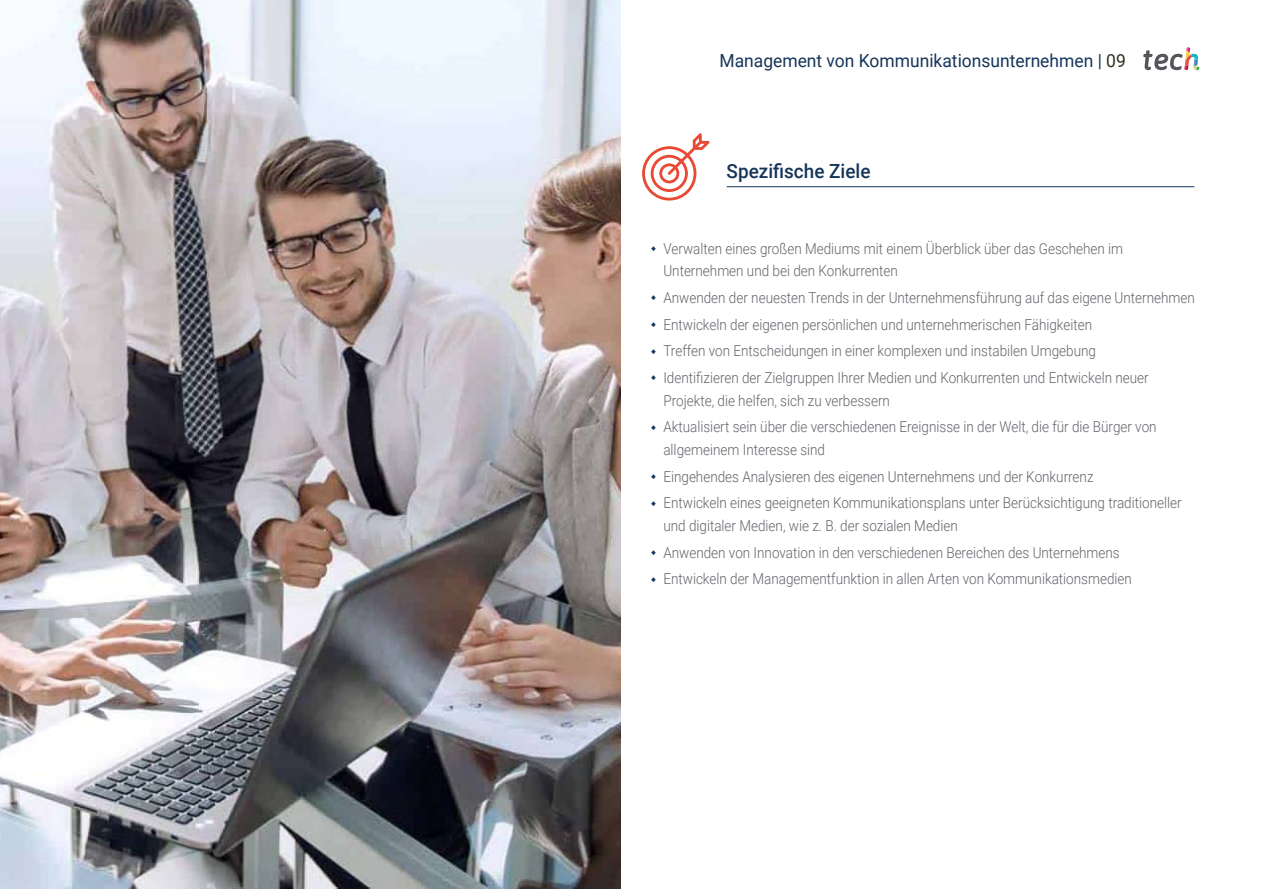
<style>
.page{position:relative;width:1263px;height:893px;background:#fff}
.page>*{position:absolute;margin:0;border:0;box-sizing:border-box;transform-origin:0 0}
.t1{font:500 19.5px "Roboto";color:#153559}
.t2{font:18px "Roboto";color:#16355a}
.t3{font:300 15px/26.7px "Roboto";color:#61646a;scale:.9 1}
.s1{color:#143459}
.s2{color:#312e20}
</style>
<div class="page">
<img style="left:0;top:0;width:621px;height:889px">
<hr style="left:727px;top:186px;width:467px;height:1px;background:#143558">
<svg style="left:642px;top:133px;width:67px;height:68px"></svg>
<svg style="left:1143px;top:47px;width:56px;height:24px"></svg>
<p class="t2" style="left:719px;top:48px;width:408px">Management von Kommunikationsunternehmen <span class="s1">|</span> <span class="s2">09</span></p>
<h1 class="t1" style="left:727px;top:158px;width:145px">Spezifische Ziele</h1>
<p class="t3" style="left:663px;top:236px;width:512px;line-height:22.5px">Verwalten eines großen Mediums mit einem Überblick über das Geschehen im<br>Unternehmen und bei den Konkurrenten</p>
<p class="t3" style="left:663px;top:284px;width:592px">Anwenden der neuesten Trends in der Unternehmensführung auf das eigene Unternehmen Entwickeln der eigenen persönlichen und unternehmerischen Fähigkeiten<br>Treffen von Entscheidungen in einer komplexen und instabilen Umgebung<br>Identifizieren der Zielgruppen Ihrer Medien und Konkurrenten und Entwickeln neuer</p>
<p class="t3" style="left:663px;top:386px;width:550px">Projekte, die helfen, sich zu verbessern<br>Aktualisiert sein über die verschiedenen Ereignisse in der Welt, die für die Bürger von</p>
<p class="t3" style="left:663px;top:436px;width:577px">allgemeinem Interesse sind<br>Eingehendes Analysieren des eigenen Unternehmens und der Konkurrenz<br>Entwickeln eines geeigneten Kommunikationsplans unter Berücksichtigung traditioneller</p>
<p class="t3" style="left:663px;top:512px;width:522px">und digitaler Medien, wie z. B. der sozialen Medien<br>Anwenden von Innovation in den verschiedenen Bereichen des Unternehmens<br>Entwickeln der Managementfunktion in allen Arten von Kommunikationsmedien</p>
</div>
